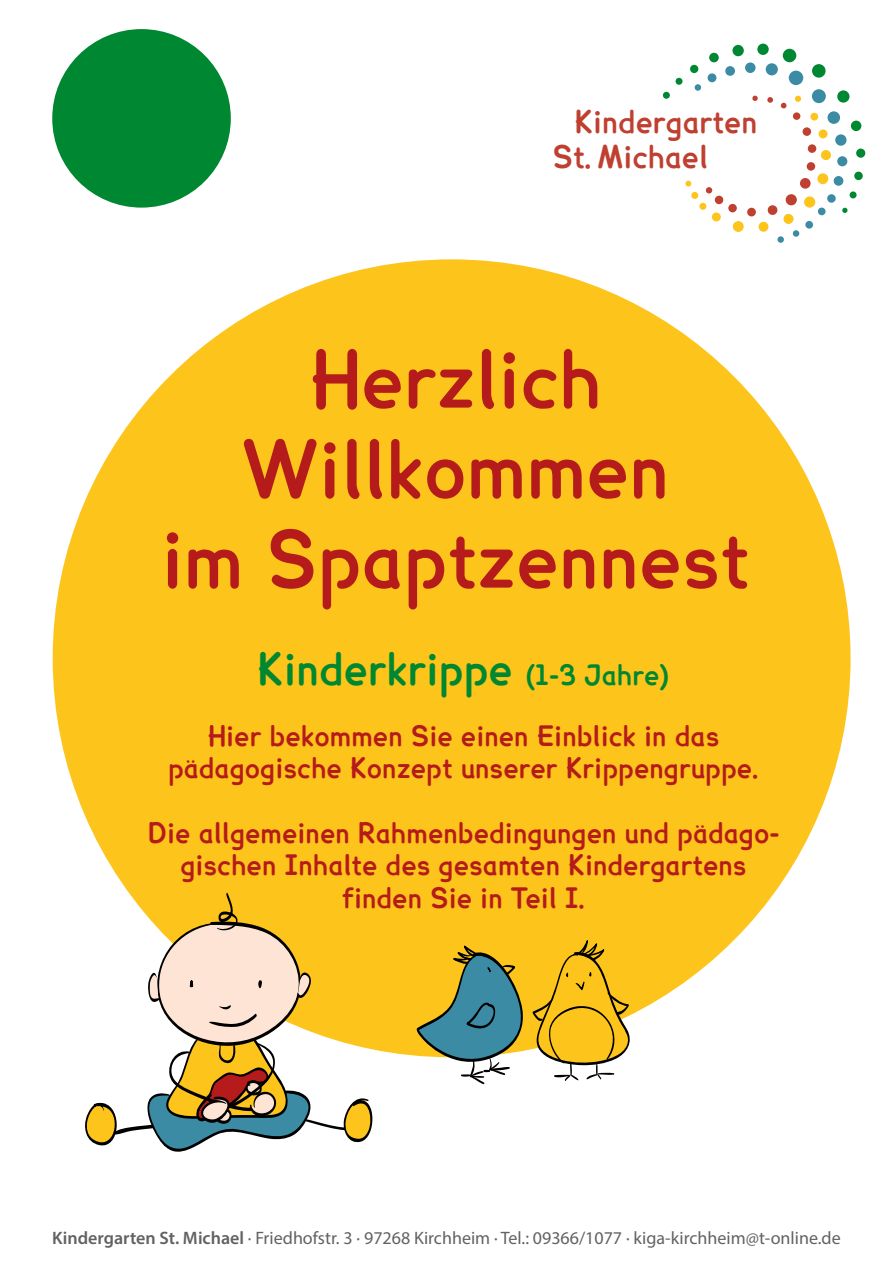
<style>
.page{position:relative;width:893px;height:1263px;background:#fff}
.page>*{position:absolute;margin:0;border:0;box-sizing:border-box;transform-origin:0 0}
.t1{font:700 75px/90px "Lexia";color:#b51b1a;text-align:center}
.t2{font:700 42.45px "Lexia";color:#008731}
.t3{font:700 30px/35.1px "Lexia";color:#bf4030}
.t4{font:700 27px/32.4px "Lexia";color:#b51b1a;text-align:center}
.t5{font:18px "Myriad Pro";color:#626261}
.s1{font-size:27px}
.s2{font-weight:600}
</style>
<div class="page">
<div style="left:53px;top:259px;width:797px;height:798px;background:#fdc41b;border-radius:50%"></div>
<svg style="left:706px;top:187px;width:6px;height:6px"></svg>
<div style="left:715px;top:196px;width:8px;height:8px;background:#bf4030;border-radius:50%"></div>
<div style="left:807px;top:162px;width:8px;height:9px;background:#bf4030;border-radius:50%"></div>
<div style="left:808px;top:144px;width:8px;height:9px;background:#bf4030;border-radius:50%"></div>
<div style="left:803px;top:127px;width:8px;height:9px;background:#bf4030;border-radius:50%"></div>
<div style="left:793px;top:112px;width:7px;height:8px;background:#bf4030;border-radius:50%"></div>
<svg style="left:781px;top:103px;width:5px;height:5px"></svg>
<svg style="left:767px;top:97px;width:6px;height:6px"></svg>
<svg style="left:752px;top:96px;width:6px;height:5px"></svg>
<div style="left:728px;top:204px;width:9px;height:8px;background:#bf4030;border-radius:50%"></div>
<div style="left:800px;top:178px;width:11px;height:11px;background:#bf4030;border-radius:50%"></div>
<div style="left:747px;top:208px;width:9px;height:8px;background:#bf4030;border-radius:50%"></div>
<div style="left:786px;top:194px;width:11px;height:11px;background:#bf4030;border-radius:50%"></div>
<div style="left:768px;top:205px;width:9px;height:10px;background:#bf4030;border-radius:50%"></div>
<svg style="left:685px;top:181px;width:6px;height:5px"></svg>
<div style="left:691px;top:192px;width:7px;height:7px;background:#fdc41b;border-radius:50%"></div>
<div style="left:699px;top:203px;width:7px;height:7px;background:#fdc41b;border-radius:50%"></div>
<div style="left:712px;top:212px;width:9px;height:9px;background:#fdc41b;border-radius:50%"></div>
<div style="left:733px;top:221px;width:11px;height:11px;background:#fdc41b;border-radius:50%"></div>
<div style="left:758px;top:222px;width:10px;height:10px;background:#fdc41b;border-radius:50%"></div>
<div style="left:783px;top:214px;width:10px;height:10px;background:#fdc41b;border-radius:50%"></div>
<div style="left:804px;top:196px;width:11px;height:12px;background:#fdc41b;border-radius:50%"></div>
<div style="left:817px;top:173px;width:11px;height:11px;background:#fdc41b;border-radius:50%"></div>
<div style="left:821px;top:150px;width:10px;height:10px;background:#fdc41b;border-radius:50%"></div>
<div style="left:819px;top:129px;width:8px;height:9px;background:#fdc41b;border-radius:50%"></div>
<div style="left:810px;top:113px;width:8px;height:8px;background:#fdc41b;border-radius:50%"></div>
<svg style="left:795px;top:96px;width:6px;height:6px"></svg>
<div style="left:783px;top:49px;width:13px;height:13px;background:#008731;border-radius:50%"></div>
<div style="left:812px;top:64px;width:14px;height:14px;background:#008731;border-radius:50%"></div>
<div style="left:663px;top:92px;width:7px;height:7px;background:#008731;border-radius:50%"></div>
<div style="left:675px;top:78px;width:7px;height:7px;background:#008731;border-radius:50%"></div>
<div style="left:690px;top:65px;width:8px;height:8px;background:#008731;border-radius:50%"></div>
<div style="left:709px;top:53px;width:10px;height:9px;background:#008731;border-radius:50%"></div>
<div style="left:732px;top:45px;width:12px;height:11px;background:#008731;border-radius:50%"></div>
<div style="left:757px;top:44px;width:12px;height:11px;background:#008731;border-radius:50%"></div>
<div style="left:837px;top:90px;width:12px;height:13px;background:#008731;border-radius:50%"></div>
<div style="left:851px;top:121px;width:10px;height:10px;background:#008731;border-radius:50%"></div>
<div style="left:856px;top:149px;width:9px;height:9px;background:#008731;border-radius:50%"></div>
<div style="left:854px;top:172px;width:9px;height:8px;background:#008731;border-radius:50%"></div>
<div style="left:850px;top:191px;width:7px;height:7px;background:#008731;border-radius:50%"></div>
<svg style="left:842px;top:208px;width:5px;height:5px"></svg>
<div style="left:695px;top:84px;width:6px;height:7px;background:#3a8ba3;border-radius:50%"></div>
<div style="left:708px;top:73px;width:8px;height:9px;background:#3a8ba3;border-radius:50%"></div>
<div style="left:725px;top:66px;width:10px;height:10px;background:#3a8ba3;border-radius:50%"></div>
<div style="left:745px;top:62px;width:11px;height:11px;background:#3a8ba3;border-radius:50%"></div>
<div style="left:766px;top:63px;width:12px;height:12px;background:#3a8ba3;border-radius:50%"></div>
<div style="left:789px;top:71px;width:14px;height:14px;background:#3a8ba3;border-radius:50%"></div>
<div style="left:812px;top:89px;width:14px;height:14px;background:#3a8ba3;border-radius:50%"></div>
<div style="left:827px;top:111px;width:13px;height:13px;background:#3a8ba3;border-radius:50%"></div>
<div style="left:835px;top:134px;width:11px;height:12px;background:#3a8ba3;border-radius:50%"></div>
<div style="left:837px;top:156px;width:10px;height:10px;background:#3a8ba3;border-radius:50%"></div>
<div style="left:827px;top:194px;width:9px;height:9px;background:#3a8ba3;border-radius:50%"></div>
<div style="left:834px;top:176px;width:9px;height:10px;background:#3a8ba3;border-radius:50%"></div>
<div style="left:805px;top:221px;width:8px;height:8px;background:#3a8ba3;border-radius:50%"></div>
<div style="left:818px;top:208px;width:8px;height:7px;background:#3a8ba3;border-radius:50%"></div>
<div style="left:777px;top:236px;width:7px;height:7px;background:#3a8ba3;border-radius:50%"></div>
<div style="left:793px;top:230px;width:6px;height:7px;background:#3a8ba3;border-radius:50%"></div>
<div style="left:52px;top:29px;width:179px;height:179px;background:#008731;border-radius:50%"></div>
<svg style="left:85px;top:892px;width:293px;height:260px"></svg>
<svg style="left:415px;top:940px;width:219px;height:144px"></svg>
<p class="t3" style="left:552px;top:103px;width:207px;text-indent:22px">Kindergarten<br>St. Michael</p>
<h1 class="t1" style="left:161px;top:332px;width:590px">Herzlich<br>Willkommen<br>im Spaptzennest</h1>
<h2 class="t2" style="left:257px;top:638px;width:414px">Kinderkrippe <span class="s1">(1-3 Jahre)</span></h2>
<p class="t4" style="left:168px;top:718px;width:592px">Hier bekommen Sie einen Einblick in das pädagogische Konzept unserer Krippengruppe.</p>
<p class="t4" style="left:148px;top:816px;width:633px">Die allgemeinen Rahmenbedingungen und pädago&shy;gischen Inhalte des gesamten Kindergartens finden Sie in Teil I.</p>
<p class="t5" style="left:52px;top:1226px;width:790px"><span class="s2">Kindergarten St. Michael</span> · Friedhofstr. 3 · 97268 Kirchheim · Tel.: 09366/1077 · kiga-kirchheim@t-online.de</p>
</div>
